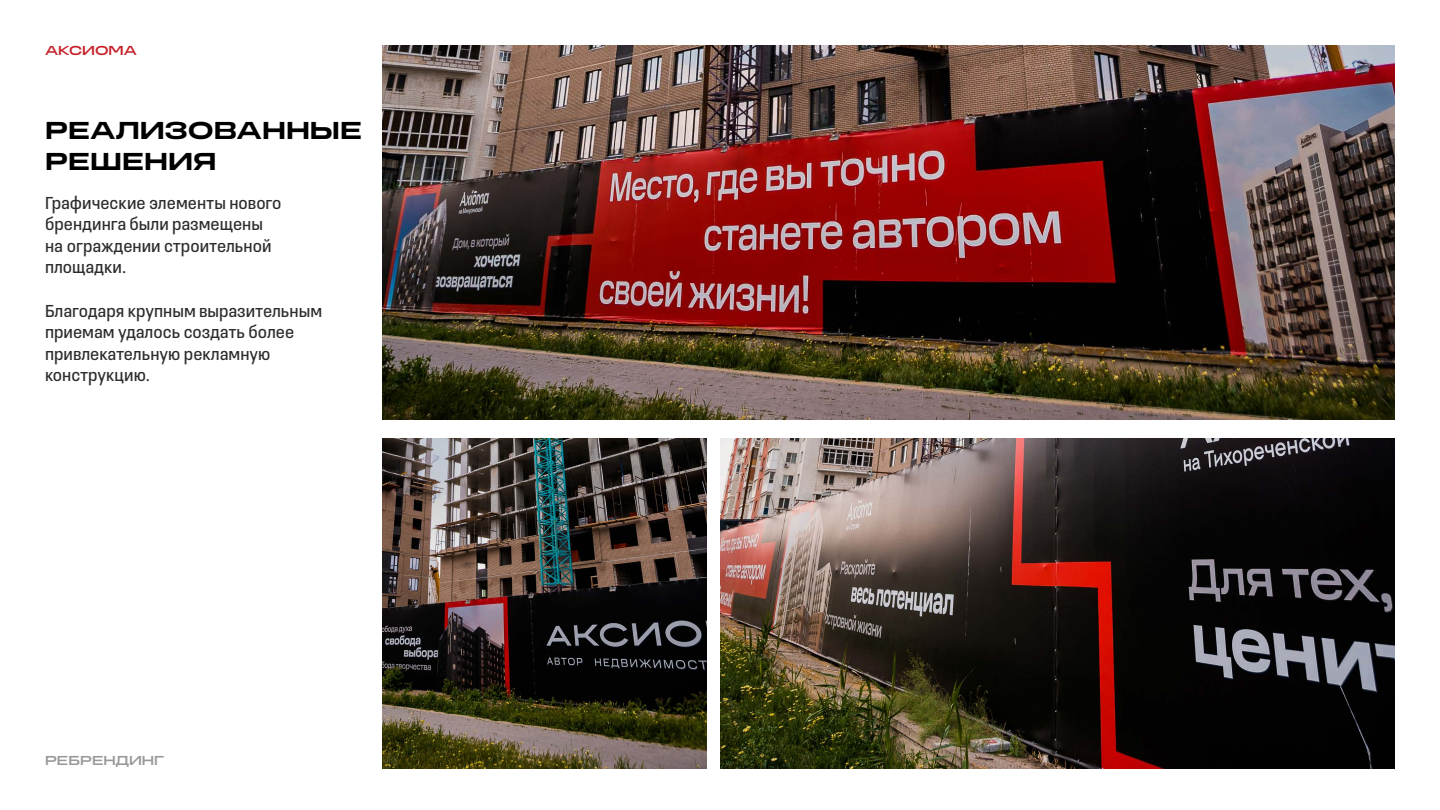
<style>
.page{position:relative;width:1440px;height:810px;background:#fff}
.page>*{position:absolute;margin:0;border:0;box-sizing:border-box;transform-origin:0 0}
.t1{font:700 25.5px/30.6px "Loos Extended";color:#000}
.t2{font:18px/21.6px "Loos Condensed";color:#2d2d2d}
.t3{font:500 13.5px "Loos Extended";color:#999}
.t4{font:500 13.5px "Loos Extended";color:#c7212b}
</style>
<div class="page">
<img style="left:720px;top:439px;width:675px;height:330px">
<img style="left:382px;top:45px;width:1013px;height:375px">
<img style="left:382px;top:439px;width:324px;height:330px">
<p class="t4" style="left:45px;top:41px;width:94px">АКСИОМА</p>
<h1 class="t1" style="left:45px;top:114px;width:319px">РЕАЛИЗОВАННЫЕ<br>РЕШЕНИЯ</h1>
<p class="t2" style="left:45px;top:191px;width:238px">Графические элементы нового брендинга были размещены на ограждении строительной площадки.</p>
<p class="t2" style="left:45px;top:299px;width:279px">Благодаря крупным выразительным приемам удалось создать более привлекательную рекламную конструкцию.</p>
<p class="t3" style="left:45px;top:751px;width:121px">РЕБРЕНДИНГ</p>
</div>
